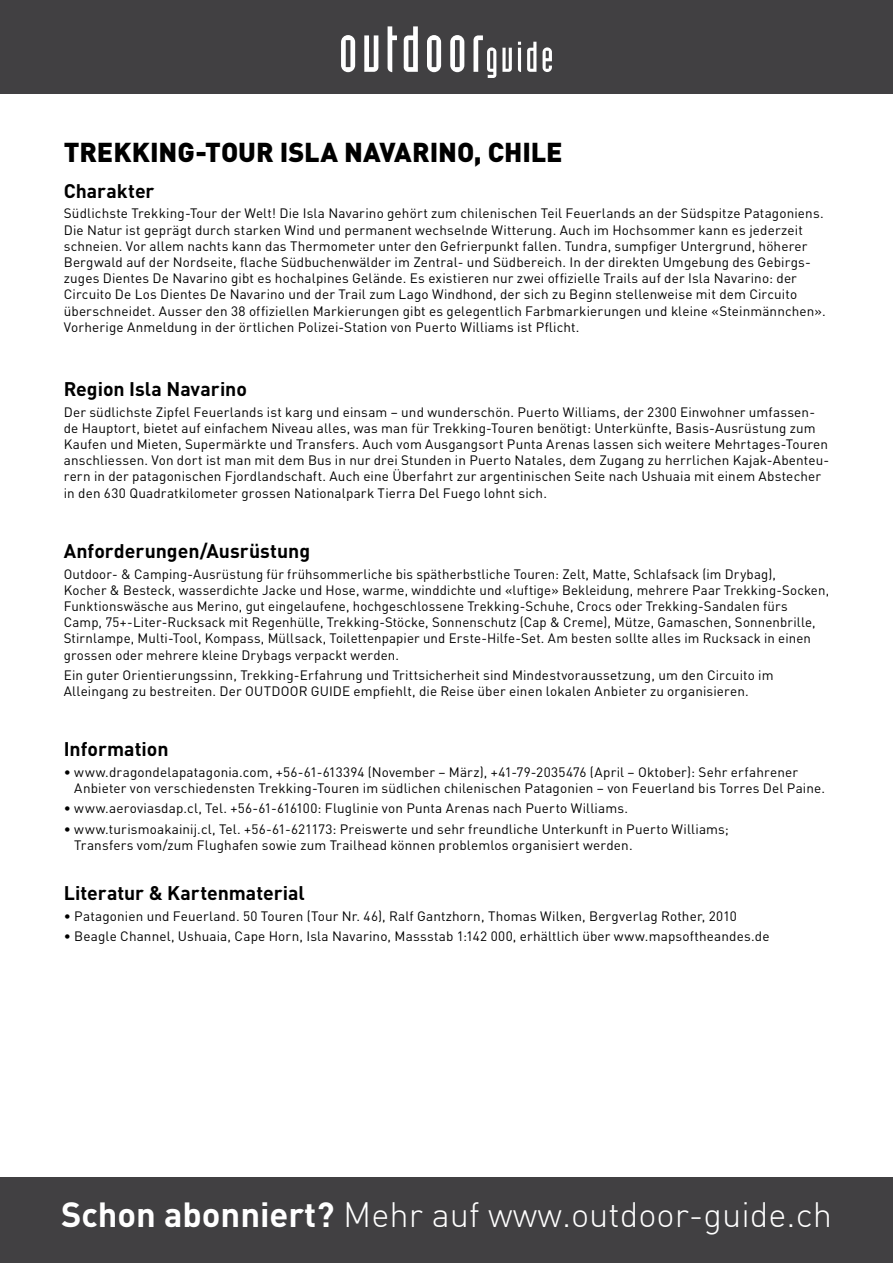
<style>
.page{position:relative;width:893px;height:1263px;background:#fff}
.page>*{position:absolute;margin:0;border:0;box-sizing:border-box;transform-origin:0 0}
.t1{font:300 34.5px "DIN";color:#fff}
.t2{font:900 27px "DIN";color:#000}
.t3{font:700 19.5px "DIN";color:#000}
.t4{font:13.5px/16.2px "DIN";letter-spacing:.01em;color:#000}
.s1{font-weight:700}
</style>
<div class="page">
<div style="left:0;top:0;width:893px;height:94px;background:#414042"></div>
<div style="left:0;top:1178px;width:893px;height:85px;background:#414042"></div>
<svg style="left:341px;top:35px;width:14px;height:37px"></svg>
<svg style="left:364px;top:35px;width:14px;height:37px"></svg>
<svg style="left:388px;top:26px;width:9px;height:46px"></svg>
<svg style="left:404px;top:26px;width:14px;height:46px"></svg>
<svg style="left:427px;top:35px;width:14px;height:37px"></svg>
<svg style="left:450px;top:35px;width:14px;height:37px"></svg>
<svg style="left:473px;top:35px;width:23px;height:43px"></svg>
<svg style="left:502px;top:48px;width:10px;height:24px"></svg>
<svg style="left:518px;top:42px;width:3px;height:30px"></svg>
<svg style="left:527px;top:42px;width:9px;height:30px"></svg>
<svg style="left:543px;top:47px;width:9px;height:25px"></svg>
<h2 class="t2" style="left:64px;top:134px;width:500px">TREKKING-TOUR ISLA NAVARINO, CHILE</h2>
<h3 class="t3" style="left:64px;top:178px;width:92px">Charakter</h3>
<p class="t4" style="left:64px;top:205px;width:763px">Südlichste Trekking-Tour der Welt! Die Isla Navarino gehört zum chilenischen Teil Feuerlands an der Südspitze Patagoniens.<br>Die Natur ist geprägt durch starken Wind und permanent wechselnde Witterung. Auch im Hochsommer kann es jederzeit schneien. Vor allem nachts kann das Thermometer unter den Gefrierpunkt fallen. Tundra, sumpfiger Untergrund, höherer Bergwald auf der Nordseite, flache Südbuchenwälder im Zentral- und Südbereich. In der direkten Umgebung des Gebirgs&shy;zuges Dientes De Navarino gibt es hochalpines Gelände. Es existieren nur zwei offizielle Trails auf der Isla Navarino: der Circuito De Los Dientes De Navarino und der Trail zum Lago Windhond, der sich zu Beginn stellenweise mit dem Circuito überschneidet. Ausser den 38 offiziellen Markierungen gibt es gelegentlich Farbmarkierungen und kleine «Steinmännchen».<br>Vorherige Anmeldung in der örtlichen Polizei-Station von Puerto Williams ist Pflicht.</p>
<h3 class="t3" style="left:64px;top:376px;width:185px">Region Isla Navarino</h3>
<p class="t4" style="left:64px;top:403px;width:767px">Der südlichste Zipfel Feuerlands ist karg und einsam – und wunderschön. Puerto Williams, der 2300 Einwohner umfassen&shy;de Hauptort, bietet auf einfachem Niveau alles, was man für Trekking-Touren benötigt: Unterkünfte, Basis-Ausrüstung zum Kaufen und Mieten, Supermärkte und Transfers. Auch vom Ausgangsort Punta Arenas lassen sich weitere Mehrtages-Touren anschliessen. Von dort ist man mit dem Bus in nur drei Stunden in Puerto Natales, dem Zugang zu herrlichen Kajak-Abenteu&shy;rern in der patagonischen Fjordlandschaft. Auch eine Überfahrt zur argentinischen Seite nach Ushuaia mit einem Abstecher in den 630 Quadratkilometer grossen Nationalpark Tierra Del Fuego lohnt sich.</p>
<h3 class="t3" style="left:64px;top:538px;width:248px">Anforderungen/Ausrüstung</h3>
<p class="t4" style="left:64px;top:565px;width:767px">Outdoor- &amp; Camping-Ausrüstung für frühsommerliche bis spätherbstliche Touren: Zelt, Matte, Schlafsack (im Drybag),<br>Kocher &amp; Besteck, wasserdichte Jacke und Hose, warme, winddichte und «luftige» Bekleidung, mehrere Paar Trekking-Socken, Funktionswäsche aus Merino, gut eingelaufene, hochgeschlossene Trekking-Schuhe, Crocs oder Trekking-Sandalen fürs<br>Camp, 75+-Liter-Rucksack mit Regenhülle, Trekking-Stöcke, Sonnenschutz (Cap &amp; Creme), Mütze, Gamaschen, Sonnenbrille, Stirnlampe, Multi-Tool, Kompass, Müllsack, Toilettenpapier und Erste-Hilfe-Set. Am besten sollte alles im Rucksack in einen grossen oder mehrere kleine Drybags verpackt werden.</p>
<p class="t4" style="left:64px;top:667px;width:711px">Ein guter Orientierungssinn, Trekking-Erfahrung und Trittsicherheit sind Mindestvoraussetzung, um den Circuito im<br>Alleingang zu bestreiten. Der OUTDOOR GUIDE empfiehlt, die Reise über einen lokalen Anbieter zu organisieren.</p>
<h3 class="t3" style="left:64px;top:736px;width:106px">Information</h3>
<p class="t4" style="left:74px;top:763px;width:752px;text-indent:-11px">• www.dragondelapatagonia.com, +56-61-613394 (November – März), +41-79-2035476 (April – Oktober): Sehr erfahrener<br>Anbieter von verschiedensten Trekking-Touren im südlichen chilenischen Patagonien – von Feuerland bis Torres Del Paine.</p>
<p class="t4" style="left:64px;top:800px;width:566px">• www.aeroviasdap.cl, Tel. +56-61-616100: Fluglinie von Punta Arenas nach Puerto Williams.</p>
<p class="t4" style="left:74px;top:820px;width:656px;text-indent:-11px">• www.turismoakainij.cl, Tel. +56-61-621173: Preiswerte und sehr freundliche Unterkunft in Puerto Williams;<br>Transfers vom/zum Flughafen sowie zum Trailhead können problemlos organisiert werden.</p>
<h3 class="t3" style="left:64px;top:880px;width:243px">Literatur &amp; Kartenmaterial</h3>
<p class="t4" style="left:64px;top:907px;width:675px">• Patagonien und Feuerland. 50 Touren (Tour Nr. 46), Ralf Gantzhorn, Thomas Wilken, Bergverlag Rother, 2010</p>
<p class="t4" style="left:64px;top:928px;width:707px">• Beagle Channel, Ushuaia, Cape Horn, Isla Navarino, Massstab 1:142 000, erhältlich über www.mapsoftheandes.de</p>
<h1 class="t1" style="left:61px;top:1193px;width:772px"><span class="s1">Schon abonniert?</span> Mehr auf www.outdoor-guide.ch</h1>
</div>
